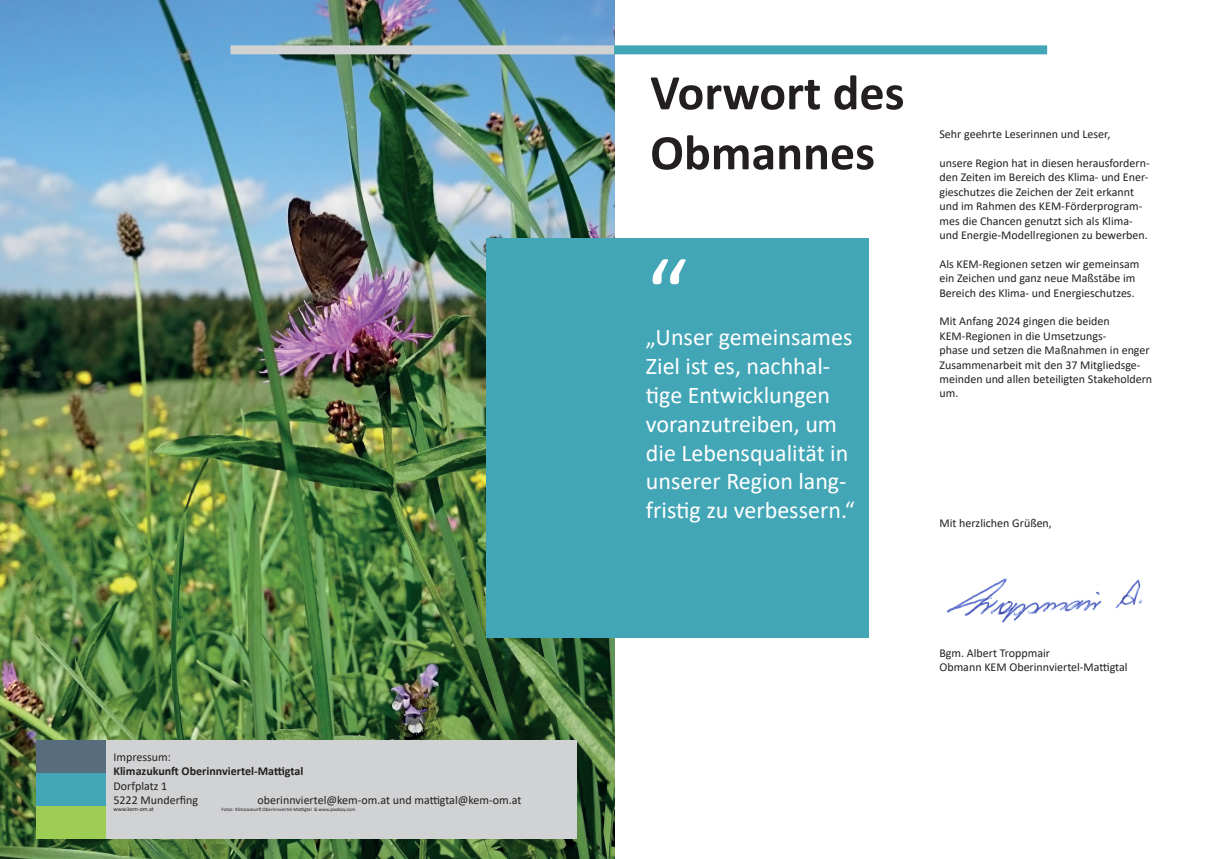
<style>
.page{position:relative;width:1225px;height:859px;background:#fff}
.page>*{position:absolute;margin:0;border:0;box-sizing:border-box;transform-origin:0 0}
.t1{font:100px "Calibri";color:#fff}
.t2{font:700 50px/60px "Calibri";color:#231f20}
.t3{font:24px/28.8px "Calibri";color:#fff}
.t4{font:12px/14.4px "Calibri";color:#231f20}
.t5{font:700 12px "Calibri";color:#231f20}
.t6{font:6px "Calibri";color:#231f20}
.t7{font:5px "Calibri";color:#231f20}
</style>
<div class="page">
<img style="left:0;top:0;width:614px;height:859px">
<div style="left:230px;top:45px;width:384px;height:9px;background:#d1d2d4"></div>
<div style="left:102px;top:740px;width:474px;height:99px;background:#d1d2d4"></div>
<div style="left:36px;top:740px;width:70px;height:33px;background:#576c7c"></div>
<div style="left:36px;top:773px;width:70px;height:33px;background:#43a6b6"></div>
<div style="left:36px;top:806px;width:70px;height:33px;background:#9ecd53"></div>
<div style="left:486px;top:238px;width:382px;height:400px;background:#43a6b6"></div>
<div style="left:614px;top:45px;width:433px;height:9px;background:#43a6b6"></div>
<img style="left:932px;top:562px;width:210px;height:61px">
<p class="t4" style="left:113px;top:749px;width:59px">Impressum:</p>
<p class="t5" style="left:113px;top:763px;width:191px">Klimazukunft Oberinnviertel-Mattigtal</p>
<p class="t4" style="left:113px;top:778px;width:55px">Dorfplatz 1</p>
<p class="t4" style="left:113px;top:792px;width:86px">5222 Munderfing</p>
<p class="t4" style="left:257px;top:792px;width:265px">oberinnviertel@kem-om.at und mattigtal@kem-om.at</p>
<p class="t6" style="left:113px;top:805px;width:42px">www.kem-om.at</p>
<p class="t7" style="left:221px;top:806px;width:135px">Fotos: Klimazukunft Oberinnviertel-Mattigtal &amp; www.pixabay.com</p>
<p class="t2" style="left:650px;top:62px;width:256px">Vorwort des<br>Obmannes</p>
<p class="t1" style="left:646px;top:225px;width:43px">“</p>
<p class="t3" style="left:646px;top:322px;width:210px">„Unser gemeinsames<br>Ziel ist es, nachhal&shy;tige Entwicklungen voranzutreiben, um die Lebensqualität in unserer Region lang&shy;fristig zu verbessern.“</p>
<p class="t4" style="left:939px;top:127px;width:172px">Sehr geehrte Leserinnen und Leser,</p>
<p class="t4" style="left:939px;top:155px;width:212px">unsere Region hat in diesen herausfordern&shy;den Zeiten im Bereich des Klima- und Ener&shy;gieschutzes die Zeichen der Zeit erkannt und im Rahmen des KEM-Förderprogram&shy;mes die Chancen genutzt sich als Klima&shy;und Energie-Modellregionen zu bewerben.</p>
<p class="t4" style="left:939px;top:256px;width:201px">Als KEM-Regionen setzen wir gemeinsam ein Zeichen und ganz neue Maßstäbe im<br>Bereich des Klima- und Energieschutzes.</p>
<p class="t4" style="left:939px;top:314px;width:214px">Mit Anfang 2024 gingen die beiden<br>KEM-Regionen in die Umsetzungs-<br>phase und setzen die Maßnahmen in enger<br>Zusammenarbeit mit den 37 Mitgliedsge&shy;meinden und allen beteiligten Stakeholdern um.</p>
<p class="t4" style="left:939px;top:515px;width:114px">Mit herzlichen Grüßen,</p>
<p class="t4" style="left:939px;top:645px;width:112px">Bgm. Albert Troppmair</p>
<p class="t4" style="left:939px;top:659px;width:190px">Obmann KEM Oberinnviertel-Mattigtal</p>
</div>
